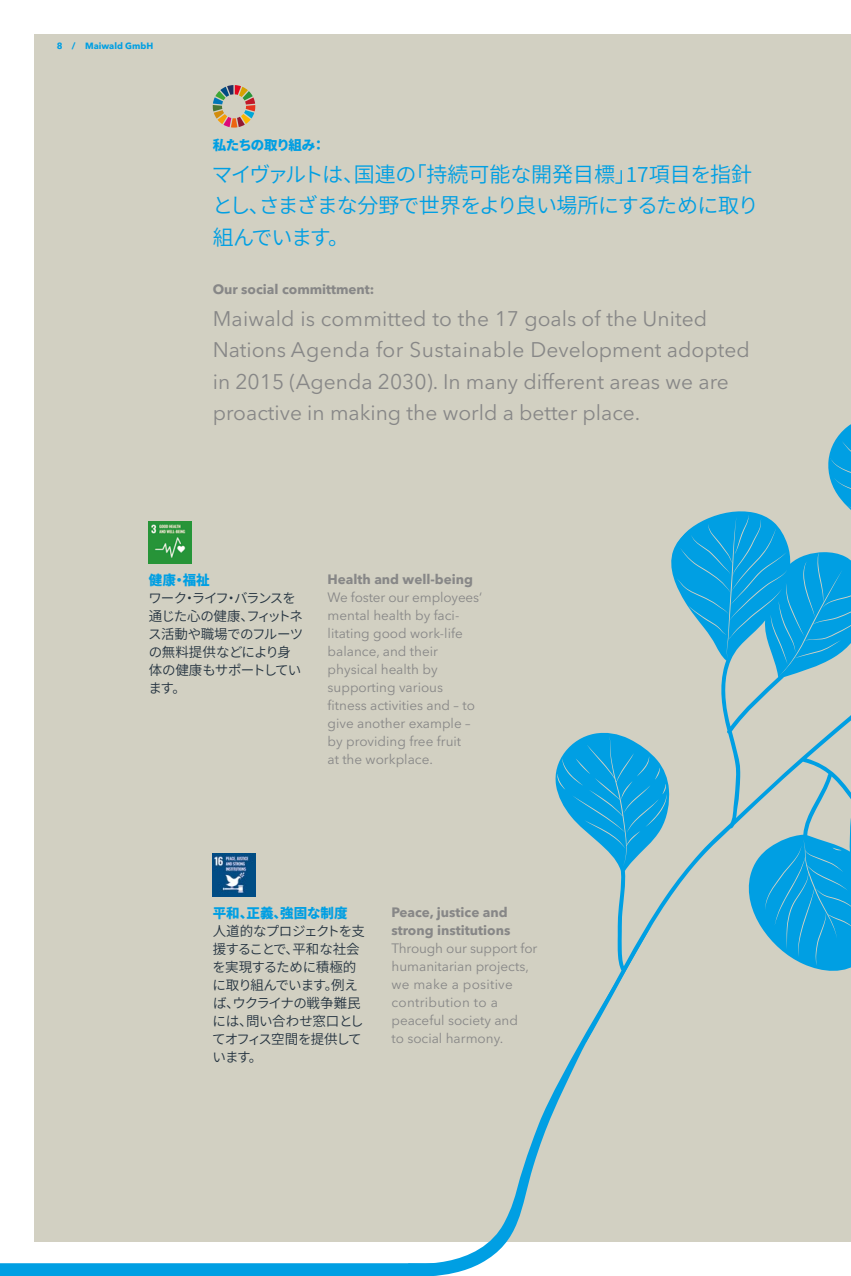
<style>
.page{position:relative;width:851px;height:1276px;background:#fff}
.page>*{position:absolute;margin:0;border:0;box-sizing:border-box;transform-origin:0 0}
.t1{font:21px/31.5px "Avenir Next LT Pro";color:#878787}
.t2{font:21px/31.5px "Source Han Sans";letter-spacing:-.03em;color:#009fe3}
.t3{font:13.5px/18px "Avenir Next LT Pro";color:#878787}
.t4{font:13.5px/18px "Source Han Sans";letter-spacing:-.055em;color:#253441}
.t5{font:700 13.5px/18px "Avenir Next LT Pro";color:#878787}
.t6{font:800 13.5px "Source Han Sans";color:#009fe3}
.t7{font:800 13.5px "Source Han Sans";letter-spacing:-.075em;color:#009fe3}
.t8{font:700 9px "Avenir Next LT Pro";color:#009fe3}
</style>
<div class="page">
<div style="left:34px;top:34px;width:816px;height:1208px;background:#d2d0c2"></div>
<svg style="left:434px;top:1042px;width:153px;height:233px"></svg>
<svg style="left:555px;top:425px;width:295px;height:617px"></svg>
<svg style="left:0;top:1263px;width:442px;height:13px;background:#04a0e3"></svg>
<svg style="left:213px;top:85px;width:42px;height:43px"></svg>
<img style="left:213px;top:854px;width:42px;height:42px">
<img style="left:149px;top:521px;width:42px;height:42px">
<p class="t8" style="left:57px;top:41px;width:98px">8 / Maiwald GmbH</p>
<p class="t7" style="left:213px;top:137px;width:114px">私たちの取り組み：</p>
<h1 class="t2" style="left:211px;top:159px;width:548px">マイヴァルトは、国連の「持続可能な開発目標」17項目を指針とし、さまざまな分野で世界をより良い場所にするために取り組んでいます。</h1>
<p class="t5" style="left:213px;top:280px;width:163px">Our social committment:</p>
<h1 class="t1" style="left:213px;top:302px;width:538px">Maiwald is committed to the 17 goals of the United Nations Agenda for Sustainable Development adopted in 2015 (Agenda 2030). In many different areas we are proactive in making the world a better place.</h1>
<p class="t6" style="left:149px;top:572px;width:62px">健康・福祉</p>
<p class="t4" style="left:148px;top:589px;width:157px">ワーク・ライフ・バランスを通じた心の健康、フィットネス活動や職場でのフルーツの無料提供などにより身体の健康もサポートしています。</p>
<p class="t5" style="left:327px;top:570px;width:147px">Health and well-being</p>
<p class="t3" style="left:327px;top:589px;width:156px">We foster our employees‘ mental health by faci&shy;litating good work-life balance, and their physical health by supporting various fitness activities and – to give another example – by providing free fruit<br>at the workplace.</p>
<p class="t6" style="left:213px;top:905px;width:136px">平和、正義、強固な制度</p>
<p class="t4" style="left:212px;top:922px;width:154px">人道的なプロジェクトを支援することで、平和な社会を実現するために積極的に取り組んでいます。例えば、ウクライナの戦争難民には、問い合わせ窓口としてオフィス空間を提供しています。</p>
<p class="t5" style="left:391px;top:903px;width:120px">Peace, justice and strong institutions</p>
<p class="t3" style="left:391px;top:939px;width:147px">Through our support for humanitarian projects, we make a positive contribution to a peaceful society and<br>to social harmony.</p>
</div>
